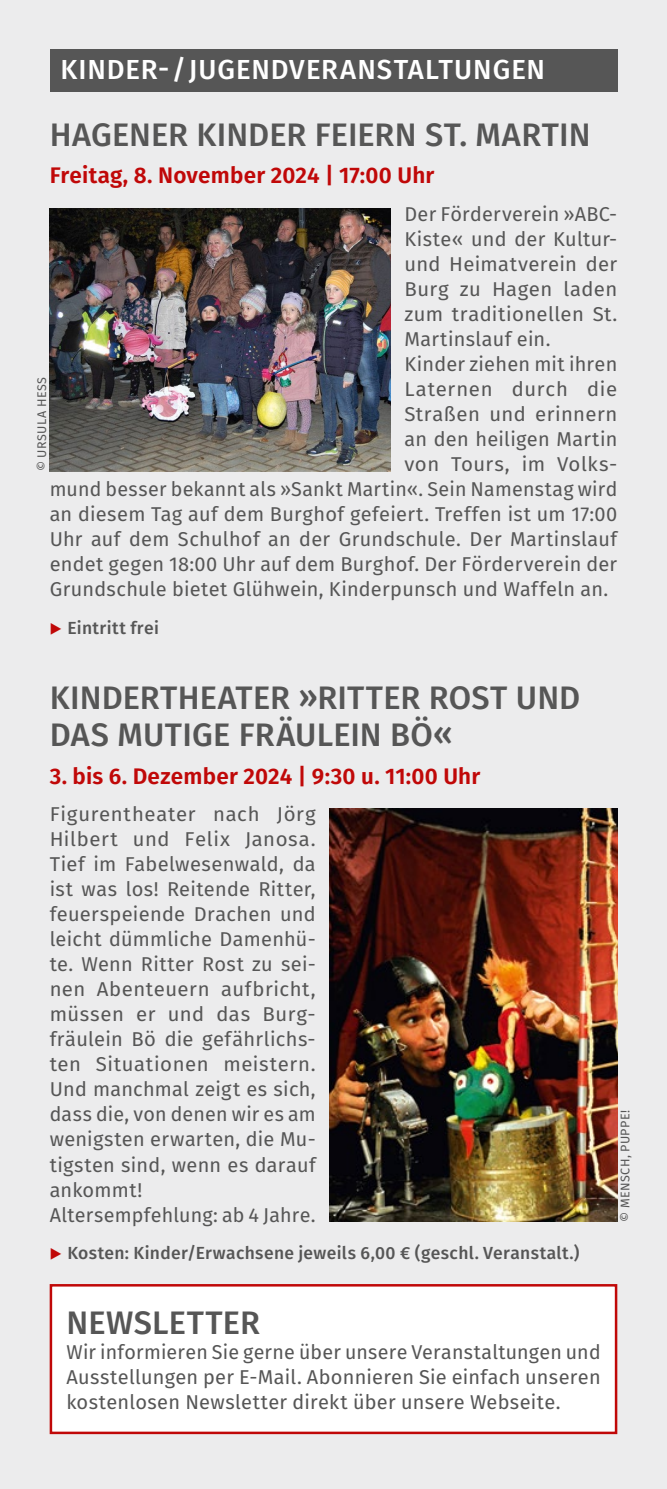
<style>
.page{position:relative;width:667px;height:1489px;background:#fff}
.page>*{position:absolute;margin:0;border:0;box-sizing:border-box;transform-origin:0 0}
.t1{font:500 32.5px/37.5px "Fira Sans";letter-spacing:.005em;color:#565656}
.t2{font:500 27.5px "Fira Sans";letter-spacing:.035em;color:#fff}
.t3{font:600 22.5px "Fira Sans";letter-spacing:.01em;color:#c00808}
.t4{font:20px/25px "Fira Sans";letter-spacing:.015em;color:#565656}
.t5{font:20px "Fira Sans";letter-spacing:.035em;color:#565656}
.t6{font:500 17.5px "Fira Sans";letter-spacing:.02em;color:#565656}
.t7{font:12.5px "Fira Sans";letter-spacing:.03em;color:#565656}
</style>
<div class="page">
<div style="left:0;top:0;width:666px;height:1488px;background:#ececed"></div>
<div style="left:50px;top:50px;width:567px;height:42px;background:#565656"></div>
<img style="left:50px;top:208px;width:340px;height:263px">
<img style="left:330px;top:808px;width:287px;height:413px">
<div style="left:51px;top:1285px;width:564px;height:147px;background:#fff"></div>
<div style="left:50px;top:1283px;width:567px;height:150px;border:2px solid #c00808"></div>
<h2 class="t2" style="left:60px;top:48px;width:486px">KINDER-/JUGENDVERANSTALTUNGEN</h2>
<h1 class="t1" style="left:50px;top:114px;width:542px">HAGENER KINDER FEIERN ST. MARTIN</h1>
<p class="t3" style="left:50px;top:157px;width:386px">Freitag, 8. November 2024 | 17:00 Uhr</p>
<p class="t4" style="left:404px;top:201px;width:214px">Der Förderverein »ABC-</p>
<p class="t4" style="left:404px;top:226px;width:214px">Kiste« und der Kultur-</p>
<p class="t4" style="left:404px;top:251px;width:214px">und Heimatverein der</p>
<p class="t4" style="left:404px;top:276px;width:214px">Burg zu Hagen laden</p>
<p class="t4" style="left:404px;top:301px;width:214px">zum traditionellen St.</p>
<p class="t4" style="left:404px;top:326px;width:147px">Martinslauf ein.</p>
<p class="t4" style="left:404px;top:351px;width:214px">Kinder ziehen mit ihren</p>
<p class="t5" style="left:404px;top:374px;width:214px">Laternen durch die</p>
<p class="t4" style="left:404px;top:401px;width:214px">Straßen und erinnern</p>
<p class="t4" style="left:404px;top:426px;width:214px">an den heiligen Martin</p>
<p class="t4" style="left:404px;top:451px;width:214px">von Tours, im Volks-</p>
<p class="t4" style="left:50px;top:476px;width:568px">mund besser bekannt als »Sankt Martin«. Sein Namenstag wird</p>
<p class="t4" style="left:50px;top:501px;width:569px">an diesem Tag auf dem Burghof gefeiert. Treffen ist um 17:00</p>
<p class="t4" style="left:50px;top:526px;width:568px">Uhr auf dem Schulhof an der Grundschule. Der Martinslauf</p>
<p class="t4" style="left:50px;top:551px;width:568px">endet gegen 18:00 Uhr auf dem Burghof. Der Förderverein der</p>
<p class="t4" style="left:50px;top:576px;width:559px">Grundschule bietet Glühwein, Kinderpunsch und Waffeln an.</p>
<p class="t6" style="left:67px;top:613px;width:93px">Eintritt frei</p>
<p class="t7" style="left:32px;top:471px;width:96px;rotate:-90deg">© URSULA HESS</p>
<h1 class="t1" style="left:50px;top:677px;width:531px">KINDERTHEATER »RITTER ROST UND<br>DAS MUTIGE FRÄULEIN BÖ«</h1>
<p class="t3" style="left:50px;top:757px;width:432px">3. bis 6. Dezember 2024 | 9:30 u. 11:00 Uhr</p>
<p class="t4" style="left:50px;top:801px;width:267px">Figurentheater nach Jörg<br>Hilbert und Felix Janosa.<br>Tief im Fabelwesenwald, da ist was los! Reitende Ritter, feuerspeiende Drachen und leicht dümmliche Damenhü&shy;te. Wenn Ritter Rost zu sei&shy;nen Abenteuern aufbricht, müssen er und das Burg&shy;fräulein Bö die gefährlichs&shy;ten Situationen meistern.<br>Und manchmal zeigt es sich, dass die, von denen wir es am wenigsten erwarten, die Mu&shy;tigsten sind, wenn es darauf ankommt!<br>Altersempfehlung: ab 4 Jahre.</p>
<p class="t6" style="left:67px;top:1238px;width:513px">Kosten: Kinder/Erwachsene jeweils 6,00 € (geschl. Veranstalt.)</p>
<h1 class="t1" style="left:66px;top:1302px;width:195px">NEWSLETTER</h1>
<p class="t4" style="left:66px;top:1338px;width:535px;text-align:justify">Wir informieren Sie gerne über unsere Veranstaltungen und Ausstellungen per E-Mail. Abonnieren Sie einfach unseren kostenlosen Newsletter direkt über unsere Webseite.</p>
<p class="t7" style="left:615px;top:1221px;width:113px;rotate:-90deg">© MENSCH, PUPPE!</p>
</div>
